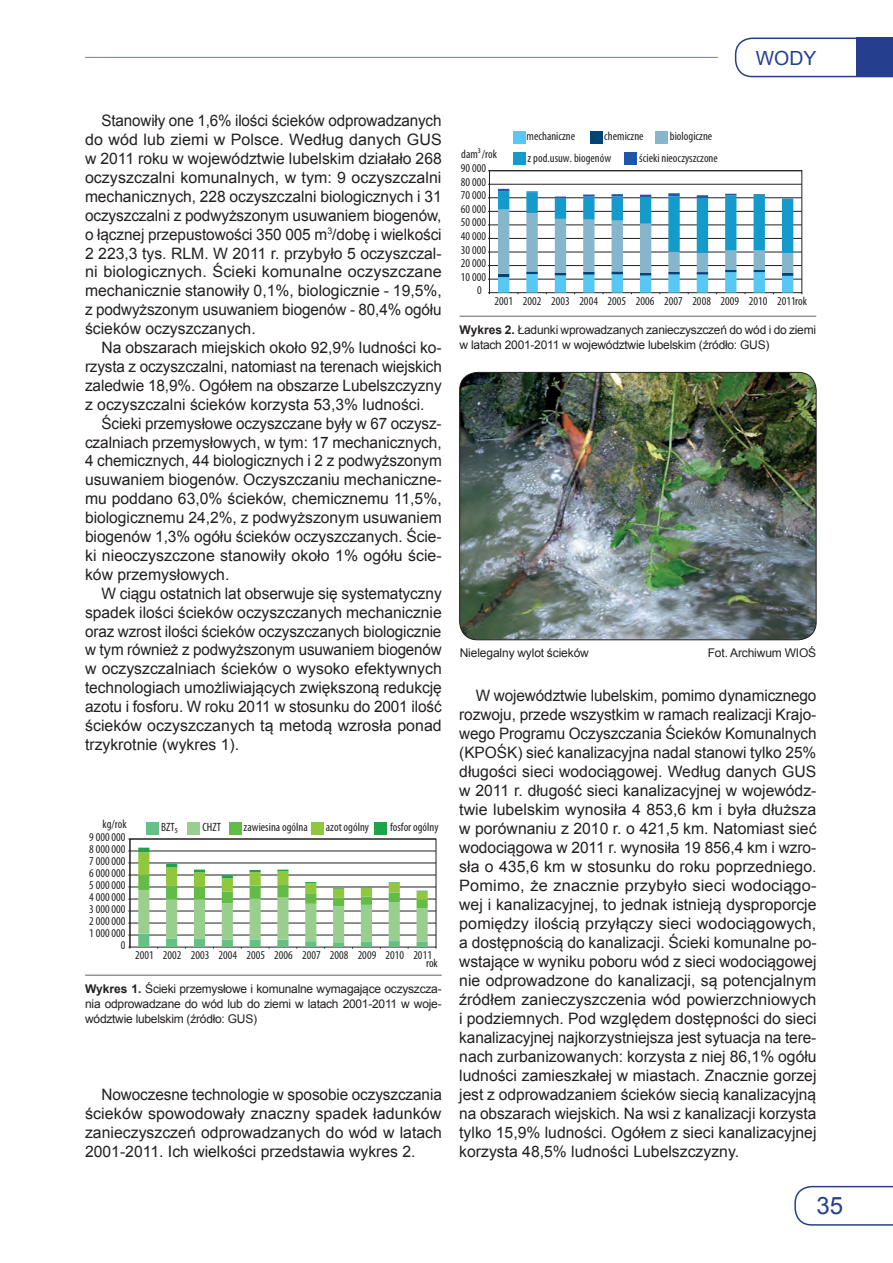
<style>
.page{position:relative;width:893px;height:1263px;background:#fff}
.page>*{position:absolute;margin:0;border:0;box-sizing:border-box;transform-origin:0 0}
.t1{font:24px "Arial";color:#253f8e}
.t2{font:19.5px "Arial";color:#253f8e}
.t3{font:15.75px/18.9px "Arial";color:#231f20;text-align:justify}
.t4{font:condensed 12px "Myriad Pro";color:#231f20}
.t5{font:12px/15px "Arial";letter-spacing:-.02em;color:#231f20;text-align:justify}
.s1{font-weight:700}
</style>
<div class="page">
<svg style="left:794px;top:1186px;width:99px;height:39px"></svg>
<svg style="left:735px;top:38px;width:121px;height:39px"></svg>
<hr style="left:85px;top:57px;width:633px;height:1px;background:#8688ba">
<div style="left:856px;top:38px;width:37px;height:39px;background:#253f8e"></div>
<hr style="left:130px;top:839px;width:306px;height:1px;background:#231f20">
<hr style="left:130px;top:850px;width:306px;height:1px;background:#231f20">
<hr style="left:130px;top:862px;width:306px;height:1px;background:#231f20">
<hr style="left:130px;top:875px;width:306px;height:1px;background:#231f20">
<hr style="left:130px;top:886px;width:306px;height:1px;background:#231f20">
<hr style="left:130px;top:899px;width:306px;height:1px;background:#231f20">
<hr style="left:130px;top:911px;width:306px;height:1px;background:#231f20">
<hr style="left:130px;top:923px;width:306px;height:1px;background:#231f20">
<hr style="left:130px;top:935px;width:306px;height:1px;background:#231f20">
<hr style="left:130px;top:839px;width:1px;height:108px;background:#231f20">
<svg style="left:138px;top:848px;width:290px;height:101px"></svg>
<div style="left:146px;top:822px;width:13px;height:12px;background:#64c087"></div>
<div style="left:187px;top:822px;width:13px;height:12px;background:#99cf8e"></div>
<div style="left:229px;top:822px;width:13px;height:12px;background:#63bc46"></div>
<div style="left:311px;top:822px;width:13px;height:12px;background:#91c73d"></div>
<div style="left:374px;top:822px;width:12px;height:12px;background:#1fa349"></div>
<hr style="left:85px;top:974px;width:357px;height:2px;background:#939598">
<hr style="left:489px;top:170px;width:313px;height:1px;background:#231f20">
<hr style="left:489px;top:184px;width:313px;height:1px;background:#231f20">
<hr style="left:489px;top:197px;width:313px;height:1px;background:#231f20">
<hr style="left:489px;top:211px;width:313px;height:1px;background:#231f20">
<hr style="left:489px;top:224px;width:313px;height:1px;background:#231f20">
<hr style="left:489px;top:238px;width:313px;height:1px;background:#231f20">
<hr style="left:489px;top:252px;width:313px;height:1px;background:#231f20">
<hr style="left:489px;top:265px;width:313px;height:1px;background:#231f20">
<hr style="left:489px;top:279px;width:313px;height:1px;background:#231f20">
<hr style="left:489px;top:171px;width:1px;height:122px;background:#231f20">
<svg style="left:498px;top:189px;width:295px;height:105px"></svg>
<div style="left:513px;top:131px;width:13px;height:12px;background:#56c8f3"></div>
<div style="left:590px;top:131px;width:12px;height:12px;background:#004476"></div>
<div style="left:655px;top:131px;width:13px;height:12px;background:#86b6cc"></div>
<div style="left:513px;top:152px;width:13px;height:13px;background:#159bcb"></div>
<div style="left:624px;top:152px;width:13px;height:13px;background:#2056a6"></div>
<hr style="left:460px;top:316px;width:356px;height:1px;background:#939598">
<img style="left:460px;top:372px;width:356px;height:268px">
<div style="left:459px;top:372px;width:357px;height:268px;border:1px solid #231f20;border-radius:18px"></div>
<p class="t2" style="left:756px;top:45px;width:17px">wody</p>
<p class="t3" style="left:85px;top:111px;width:358px;text-indent:16px">Stanowiły one 1,6% ilości ścieków odprowadzanych do wód lub ziemi w Polsce. Według danych GUS w 2011 roku w województwie lubelskim działało 268 oczyszczalni komunalnych, w tym: 9 oczyszczalni mechanicznych, 228 oczyszczalni biologicznych i 31 oczyszczalni z podwyższonym usuwaniem biogenów, o łącznej przepustowości 350 005 m<sup>3</sup>/dobę i wielkości 2 223,3 tys. RLM. W 2011 r. przybyło 5 oczyszczal&shy;ni biologicznych. Ścieki komunalne oczyszczane mechanicznie stanowiły 0,1%, biologicznie - 19,5%, z podwyższonym usuwaniem biogenów - 80,4% ogółu ścieków oczyszczanych.</p>
<p class="t3" style="left:85px;top:338px;width:358px;text-indent:16px">Na obszarach miejskich około 92,9% ludności ko&shy;rzysta z oczyszczalni, natomiast na terenach wiejskich zaledwie 18,9%. Ogółem na obszarze Lubelszczyzny z oczyszczalni ścieków korzysta 53,3% ludności.</p>
<p class="t3" style="left:85px;top:414px;width:358px;text-indent:16px">Ścieki przemysłowe oczyszczane były w 67 oczysz&shy;czalniach przemysłowych, w tym: 17 mechanicznych, 4 chemicznych, 44 biologicznych i 2 z podwyższonym usuwaniem biogenów. Oczyszczaniu mechaniczne&shy;mu poddano 63,0% ścieków, chemicznemu 11,5%, biologicznemu 24,2%, z podwyższonym usuwaniem biogenów 1,3% ogółu ścieków oczyszczanych. Ście&shy;ki nieoczyszczone stanowiły około 1% ogółu ście&shy;ków przemysłowych.</p>
<p class="t3" style="left:85px;top:584px;width:358px;text-indent:16px">W ciągu ostatnich lat obserwuje się systematyczny spadek ilości ścieków oczyszczanych mechanicznie oraz wzrost ilości ścieków oczyszczanych biologicznie w tym również z podwyższonym usuwaniem biogenów w oczyszczalniach ścieków o wysoko efektywnych technologiach umożliwiających zwiększoną redukcję azotu i fosforu. W roku 2011 w stosunku do 2001 ilość ścieków oczyszczanych tą metodą wzrosła ponad trzykrotnie (wykres 1).</p>
<p class="t4" style="left:102px;top:817px;width:26px">kg/rok</p>
<p class="t4" style="left:89px;top:829px;width:38px">9 000 000</p>
<p class="t4" style="left:89px;top:841px;width:38px">8 000 000</p>
<p class="t4" style="left:89px;top:853px;width:38px">7 000 000</p>
<p class="t4" style="left:89px;top:865px;width:38px">6 000 000</p>
<p class="t4" style="left:89px;top:877px;width:38px">5 000 000</p>
<p class="t4" style="left:89px;top:889px;width:38px">4 000 000</p>
<p class="t4" style="left:89px;top:901px;width:38px">3 000 000</p>
<p class="t4" style="left:89px;top:913px;width:38px">2 000 000</p>
<p class="t4" style="left:89px;top:925px;width:38px">1 000 000</p>
<p class="t4" style="left:121px;top:937px;width:6px">0</p>
<p class="t4" style="left:161px;top:820px;width:18px">BZT5</p>
<p class="t4" style="left:202px;top:820px;width:20px">CHZT</p>
<p class="t4" style="left:244px;top:820px;width:66px">zawiesina ogólna</p>
<p class="t4" style="left:326px;top:820px;width:45px">azot ogólny</p>
<p class="t4" style="left:390px;top:820px;width:50px">fosfor ogólny</p>
<p class="t4" style="left:135px;top:948px;width:298px">2001 2002 2003 2004 2005 2006 2007 2008 2009 2010 2011</p>
<p class="t4" style="left:426px;top:955px;width:13px">rok</p>
<p class="t5" style="left:85px;top:981px;width:358px"><span class="s1">Wykres 1.</span> Ścieki przemysłowe i komunalne wymagające oczyszcza&shy;nia odprowadzane do wód lub do ziemi w latach 2001-2011 w woje&shy;wództwie lubelskim (źródło: GUS)</p>
<p class="t3" style="left:85px;top:1085px;width:358px;text-indent:16px">Nowoczesne technologie w sposobie oczyszczania ścieków spowodowały znaczny spadek ładunków zanieczyszczeń odprowadzanych do wód w latach 2001-2011. Ich wielkości przedstawia wykres 2.</p>
<p class="t4" style="left:461px;top:147px;width:37px">dam3/rok</p>
<p class="t4" style="left:461px;top:161px;width:27px">90 000</p>
<p class="t4" style="left:461px;top:175px;width:27px">80 000</p>
<p class="t4" style="left:461px;top:188px;width:27px">70 000</p>
<p class="t4" style="left:461px;top:202px;width:27px">60 000</p>
<p class="t4" style="left:461px;top:215px;width:27px">50 000</p>
<p class="t4" style="left:461px;top:229px;width:27px">40 000</p>
<p class="t4" style="left:461px;top:242px;width:27px">30 000</p>
<p class="t4" style="left:461px;top:256px;width:27px">20 000</p>
<p class="t4" style="left:461px;top:269px;width:27px">10 000</p>
<p class="t4" style="left:527px;top:129px;width:50px">mechaniczne</p>
<p class="t4" style="left:604px;top:129px;width:41px">chemiczne</p>
<p class="t4" style="left:670px;top:129px;width:44px">biologiczne</p>
<p class="t4" style="left:528px;top:150px;width:85px">z pod.usuw. biogenów</p>
<p class="t4" style="left:639px;top:150px;width:80px">ścieki nieoczyszczone</p>
<p class="t4" style="left:477px;top:283px;width:6px">0</p>
<p class="t4" style="left:495px;top:293px;width:314px">2001 2002 2003 2004 2005 2006 2007 2008 2009 2010 2011rok</p>
<p class="t5" style="left:460px;top:322px;width:358px"><span class="s1">Wykres 2.</span> Ładunki wprowadzanych zanieczyszczeń do wód i do ziemi w latach 2001-2011 w województwie lubelskim (źródło: GUS)</p>
<p class="t5" style="left:460px;top:646px;width:131px">Nielegalny wylot ścieków</p>
<p class="t5" style="left:708px;top:646px;width:110px">Fot. Archiwum WIOŚ</p>
<p class="t3" style="left:459px;top:686px;width:359px;text-indent:16px">W województwie lubelskim, pomimo dynamicznego rozwoju, przede wszystkim w ramach realizacji Krajo&shy;wego Programu Oczyszczania Ścieków Komunalnych (KPOŚK) sieć kanalizacyjna nadal stanowi tylko 25% długości sieci wodociągowej. Według danych GUS w 2011 r. długość sieci kanalizacyjnej w wojewódz&shy;twie lubelskim wynosiła 4 853,6 km i była dłuższa w porównaniu z 2010 r. o 421,5 km. Natomiast sieć wodociągowa w 2011 r. wynosiła 19 856,4 km i wzro&shy;sła o 435,6 km w stosunku do roku poprzedniego.<br>Pomimo, że znacznie przybyło sieci wodociągo&shy;wej i kanalizacyjnej, to jednak istnieją dysproporcje pomiędzy ilością przyłączy sieci wodociągowych, a dostępnością do kanalizacji. Ścieki komunalne po&shy;wstające w wyniku poboru wód z sieci wodociągowej nie odprowadzone do kanalizacji, są potencjalnym źródłem zanieczyszczenia wód powierzchniowych i podziemnych. Pod względem dostępności do sieci kanalizacyjnej najkorzystniejsza jest sytuacja na tere&shy;nach zurbanizowanych: korzysta z niej 86,1% ogółu ludności zamieszkałej w miastach. Znacznie gorzej jest z odprowadzaniem ścieków siecią kanalizacyjną na obszarach wiejskich. Na wsi z kanalizacji korzysta tylko 15,9% ludności. Ogółem z sieci kanalizacyjnej korzysta 48,5% ludności Lubelszczyzny.</p>
<h1 class="t1" style="left:816px;top:1189px;width:28px">35</h1>
</div>
